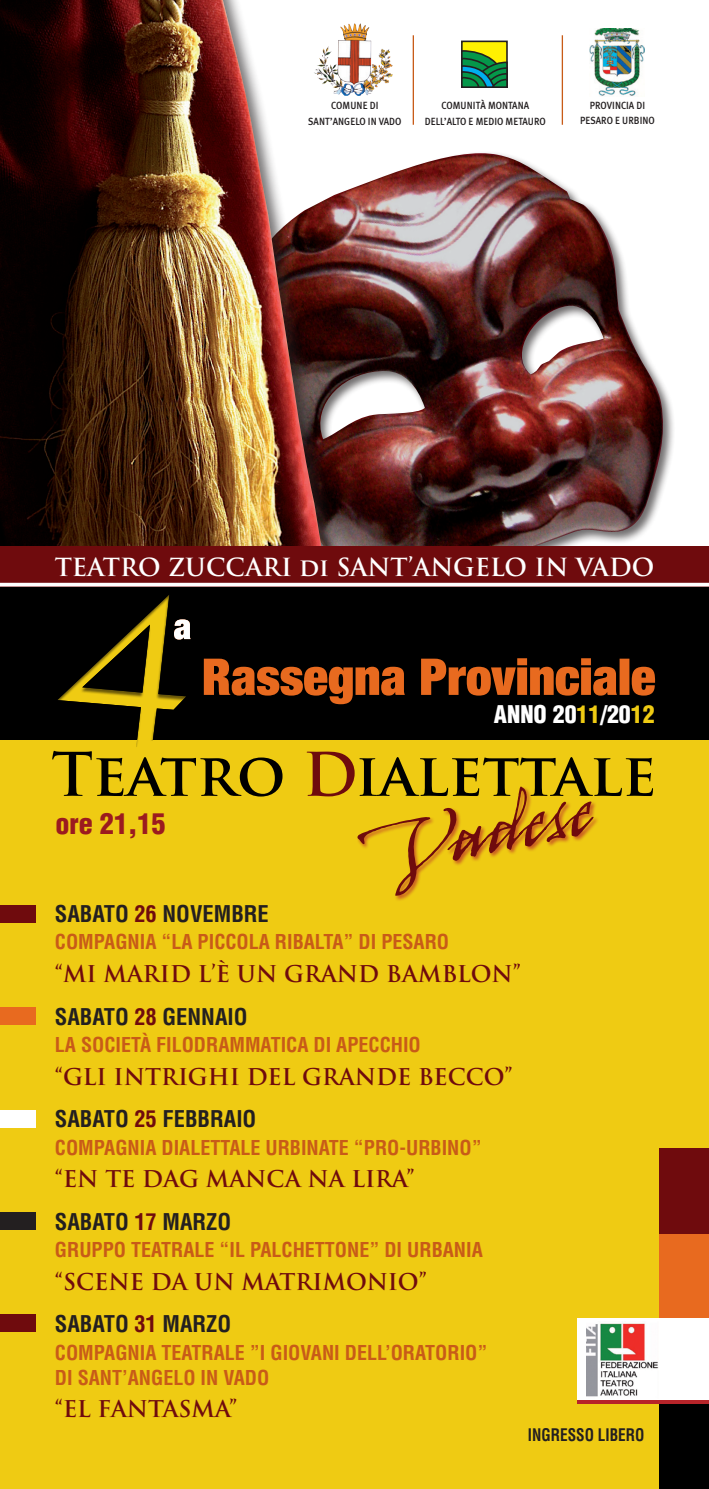
<style>
.page{position:relative;width:709px;height:1489px;background:#fff}
.page>*{position:absolute;margin:0;border:0;box-sizing:border-box;transform-origin:0 0}
.t1{font:700 58.5px "Trajan Pro";color:#000}
.t2{font:900 condensed 28px "Helvetica LT Std";color:#9b1b1f}
.t3{font:700 24.25px "Trajan Pro";color:#fff}
.t4{font:900 condensed 23.75px "Helvetica LT Std";color:#fff}
.t5{font:700 22.5px "Trajan Pro";color:#6f0b0d}
.t6{font:700 condensed 22.5px "Helvetica LT Std";color:#231f20}
.t7{font:700 condensed 20px "Helvetica LT Std";color:#c85b18}
.t8{font:700 condensed 17px "Helvetica LT Std";color:#231f20;scale:.9 1}
.t9{font:500 10.5px "Meta Plus";color:#231f20;scale:.9 1}
.s1{color:#efcb13}
.s2{color:#6f0b0d}
</style>
<div class="page">
<img style="left:389px;top:153px;width:278px;height:393px">
<div style="left:0;top:0;width:389px;height:645px;background:#231f20;opacity:.65"></div>
<img style="left:0;top:0;width:360px;height:546px">
<div style="left:0;top:641px;width:709px;height:847px;background:#efcb13"></div>
<div style="left:0;top:585px;width:709px;height:155px;background:#000"></div>
<div style="left:0;top:546px;width:709px;height:41px;background:#6f0b0d"></div>
<svg style="left:357px;top:786px;width:238px;height:110px"></svg>
<div style="left:56px;top:593px;width:135px;height:157px;background:#efcb13"></div>
<div style="left:659px;top:1233px;width:50px;height:85px;background:#e86a1f"></div>
<div style="left:659px;top:1148px;width:50px;height:85px;background:#6f0b0d"></div>
<div style="left:578px;top:1318px;width:131px;height:85px;background:#fff"></div>
<div style="left:659px;top:1403px;width:50px;height:85px;background:#000"></div>
<img style="left:590px;top:29px;width:54px;height:67px">
<img style="left:318px;top:22px;width:42px;height:50px">
<div style="left:462px;top:41px;width:45px;height:46px;background:#fff101"></div>
<div style="left:461px;top:41px;width:47px;height:47px;border:2px solid #231f20"></div>
<svg style="left:461px;top:49px;width:47px;height:39px;background:#35813f"></svg>
<hr style="left:412px;top:35px;width:2px;height:90px;background:#c85b18">
<hr style="left:561px;top:35px;width:2px;height:90px;background:#c85b18">
<div style="left:0;top:904px;width:35px;height:18px;background:#6f0b0d"></div>
<div style="left:0;top:1006px;width:35px;height:18px;background:#e86a1f"></div>
<div style="left:0;top:1109px;width:35px;height:18px;background:#fff"></div>
<div style="left:0;top:1212px;width:35px;height:18px;background:#231f20"></div>
<svg style="left:57px;top:594px;width:598px;height:153px"></svg>
<svg style="left:0;top:582px;width:709px;height:4px;background:#e2cece"></svg>
<img style="left:587px;top:1323px;width:71px;height:74px">
<div style="left:0;top:1314px;width:35px;height:18px;background:#6f0b0d"></div>
<svg style="left:578px;top:1400px;width:131px;height:3px"></svg>
<p class="t9" style="left:331px;top:99px;width:54px">COMU NE DI</p>
<p class="t9" style="left:308px;top:115px;width:105px">SANT’ANGELO IN VADO</p>
<p class="t9" style="left:441px;top:99px;width:99px">COMU NITÀ MONTANA</p>
<p class="t9" style="left:425px;top:115px;width:136px">DELL’ALTO E MEDIO METAU RO</p>
<p class="t9" style="left:590px;top:99px;width:63px">PROVINCIA DI</p>
<p class="t9" style="left:580px;top:115px;width:85px">PESARO E URBINO</p>
<p class="t3" style="left:55px;top:552px;width:601px">TEATRO ZUCCARI DI SANT’ANGELO IN VADO</p>
<p class="t4" style="left:494px;top:699px;width:162px">ANNO 20<span class="s1">11</span>/20<span class="s1">12</span></p>
<p class="t1" style="left:51px;top:738px;width:606px">TEATRO <span class="s2">D</span>IALETTALE</p>
<p class="t2" style="left:55px;top:806px;width:112px">ore 21,15</p>
<p class="t6" style="left:55px;top:899px;width:215px">SABATO <span class="s2">26</span> NOVEMBRE</p>
<p class="t7" style="left:55px;top:929px;width:396px">COMPAGNIA “LA PICCOLA RIBALTA” DI PESARO</p>
<p class="t5" style="left:55px;top:959px;width:90px">“MI MARID</p>
<p class="t5" style="left:198px;top:959px;width:106px">L’È UN GRAND</p>
<p class="t5" style="left:386px;top:959px;width:36px">BAMBLON</p>
<p class="t5" style="left:512px;top:959px;width:10px">”</p>
<p class="t6" style="left:55px;top:1002px;width:194px">SABATO <span class="s2">28</span> GENNAIO</p>
<p class="t7" style="left:55px;top:1032px;width:367px">LA SOCIETÀ FILODRAMMATICA DI APECCHIO</p>
<p class="t5" style="left:55px;top:1062px;width:75px">“GLI INTRIG</p>
<p class="t5" style="left:208px;top:1062px;width:56px">HI DEL</p>
<p class="t5" style="left:302px;top:1062px;width:19px">GRANDE</p>
<p class="t5" style="left:418px;top:1062px;width:18px">BECCO</p>
<p class="t5" style="left:504px;top:1062px;width:10px">”</p>
<p class="t6" style="left:55px;top:1104px;width:181px">SABATO <span class="s2">25</span> FEBB RAIO</p>
<p class="t7" style="left:55px;top:1134px;width:428px">COMPAGNIA DIALETTALE URBINATE “PRO-URBINO”</p>
<p class="t5" style="left:55px;top:1164px;width:107px">“EN TE DAG</p>
<p class="t5" style="left:206px;top:1164px;width:21px">MANCA</p>
<p class="t5" style="left:307px;top:1164px;width:59px">NA LIRA</p>
<p class="t5" style="left:406px;top:1164px;width:10px">”</p>
<p class="t6" style="left:55px;top:1207px;width:178px">SABATO <span class="s2">17</span> MARZO</p>
<p class="t7" style="left:55px;top:1237px;width:429px">GRUPPO TEATRALE “IL PALCHETTONE ” DI URBANIA</p>
<p class="t5" style="left:55px;top:1267px;width:39px">“SCENE</p>
<p class="t5" style="left:151px;top:1267px;width:110px">DAUNMATRIMONIO</p>
<p class="t5" style="left:419px;top:1267px;width:10px">”</p>
<p class="t6" style="left:55px;top:1309px;width:178px">SABATO <span class="s2">31</span> MARZO</p>
<p class="t7" style="left:55px;top:1339px;width:434px">COMPAGNIA TEATRALE ”I GIOVANI DELL’ORATORIO”</p>
<p class="t7" style="left:55px;top:1364px;width:216px">DI SANT’ANGELO IN VADO</p>
<p class="t5" style="left:55px;top:1394px;width:184px">“EL FANTASMA”</p>
<p class="t8" style="left:528px;top:1423px;width:131px">INGRESSO LIBERO</p>
</div>
